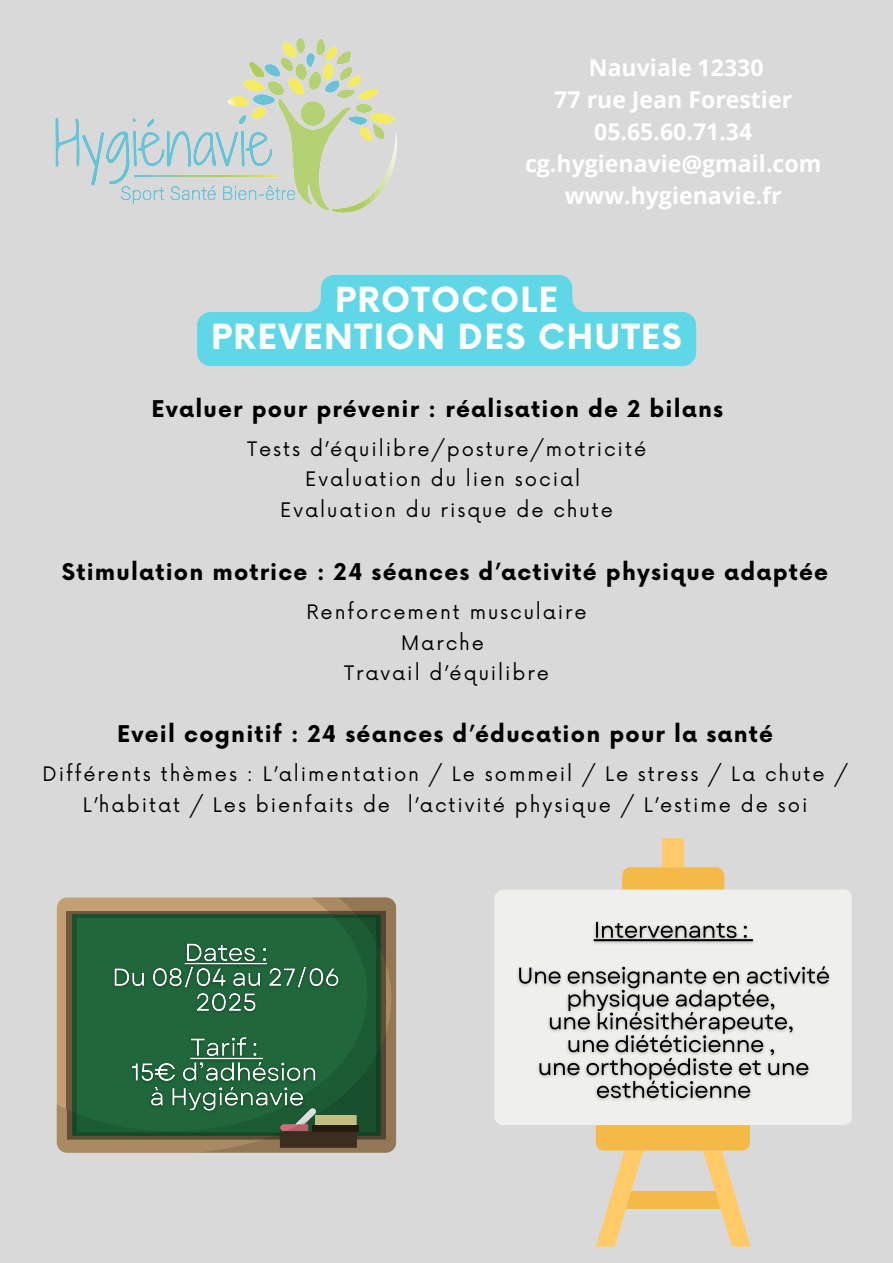
<style>
.page{position:relative;width:893px;height:1263px;background:#d9d9d9}
.page>*{position:absolute;margin:0;border:0;box-sizing:border-box;transform-origin:0 0}
.t1{font:700 33.75px/37.1px "Now";letter-spacing:.04em;color:#fff;text-align:center}
.t2{font:700 23.1px/32.1px "Open Sans";color:#fff;text-align:center}
.t3{font:700 22.5px "Now";letter-spacing:.055em;color:#000}
.t4{font:19.5px/30.4px "Now";letter-spacing:.1em;color:#000;text-align:center}
</style>
<div class="page">
<img style="left:55px;top:39px;width:342px;height:174px">
<svg style="left:197px;top:275px;width:499px;height:91px;fill:#60d7e6"></svg>
<svg style="left:57px;top:897px;width:136px;height:255px;background:#b6956b"></svg>
<svg style="left:67px;top:911px;width:126px;height:228px;background:#66553b"></svg>
<svg style="left:72px;top:914px;width:121px;height:221px;background:#18502c"></svg>
<div style="left:77px;top:918px;width:116px;height:214px;background:#20683c"></div>
<svg style="left:193px;top:897px;width:203px;height:255px;background:#777851"></svg>
<svg style="left:262px;top:911px;width:124px;height:236px;background:#2d5835"></svg>
<img style="left:108px;top:935px;width:239px;height:85px">
<img style="left:125px;top:1029px;width:198px;height:89px">
<div style="left:662px;top:838px;width:21px;height:29px;background:#ffca67"></div>
<div style="left:494px;top:889px;width:358px;height:236px;background:#efefed;border-radius:9px"></div>
<svg style="left:596px;top:1125px;width:154px;height:122px"></svg>
<div style="left:622px;top:867px;width:102px;height:22px;background:#f5b948"></div>
<img style="left:517px;top:921px;width:313px;height:180px">
<h2 class="t2" style="left:525px;top:51px;width:298px">Nauviale 12330<br>77 rue Jean Forestier<br>05.65.60.71.34 cg.hygienavie@gmail.com www.hygienavie.fr</h2>
<p class="t1" style="left:211px;top:283px;width:472px">PROTOCOLE<br>PREVENTION DES CHUTES</p>
<h2 class="t3" style="left:151px;top:396px;width:573px">Evaluer pour prévenir : réalisation de 2 bilans</h2>
<h1 class="t4" style="left:247px;top:435px;width:401px">Tests d’équilibre/posture/motricité<br>Evaluation du lien social<br>Evaluation du risque de chute</h1>
<h2 class="t3" style="left:62px;top:559px;width:768px">Stimulation motrice : 24 séances d’activité physique adaptée</h2>
<h4 class="t4" style="left:306px;top:598px;width:282px">Renforcement musculaire<br>Marche<br>Travail d’équilibre</h4>
<h2 class="t3" style="left:117px;top:721px;width:657px">Eveil cognitif : 24 séances d’éducation pour la santé</h2>
<h4 class="t4" style="left:43px;top:760px;width:806px">Différents thèmes : L’alimentation / Le sommeil / Le stress / La chute /<br>L’habitat / Les bienfaits de l’activité physique / L’estime de soi</h4>
</div>
